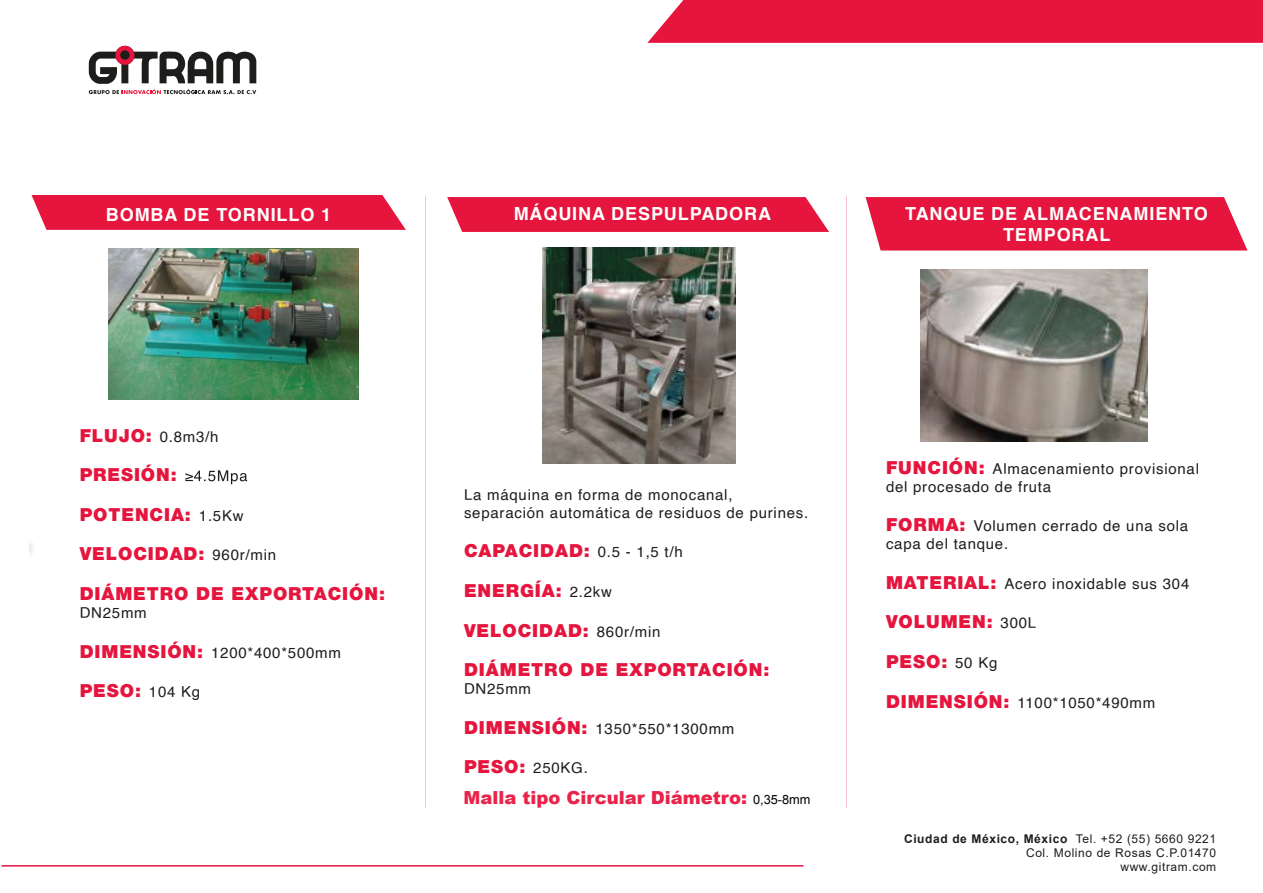
<style>
.page{position:relative;width:1263px;height:893px;background:#fff}
.page>*{position:absolute;margin:0;border:0;box-sizing:border-box;transform-origin:0 0}
.t1{font:900 18px/39.6px "Helvetica Neue";letter-spacing:.05em;color:#e5153d}
.t2{font:700 18px/21.6px "Helvetica";letter-spacing:.05em;color:#fff;text-align:center}
.t3{font:900 18px "Arial";color:#e9234a}
.t4{font:15px/18px "Helvetica";letter-spacing:.05em;color:#1d1d1b}
.t5{font:12px/14.4px "Arial";letter-spacing:.05em;color:#1d1d1b;text-align:right}
.s1{font-family:"Helvetica Neue";font-weight:900;font-size:18px;color:#e5153d}
.s2{font-family:"Helvetica";font-weight:400;font-size:15px;color:#1d1d1b}
.s3{font-weight:400;font-size:12.75px;color:#000001}
.s4{font-weight:700}
</style>
<div class="page">
<svg style="left:89px;top:46px;width:167px;height:48px"></svg>
<div style="left:115px;top:46px;width:19px;height:19px;background:#e5153d;border-radius:50%"></div>
<svg style="left:120px;top:50px;width:10px;height:10px"></svg>
<div style="left:647px;top:0;width:616px;height:43px;background:#e5153d"></div>
<svg style="left:32px;top:195px;width:374px;height:35px;background:#e62147"></svg>
<svg style="left:447px;top:197px;width:382px;height:35px;background:#e62147"></svg>
<hr style="left:2px;top:865px;width:801px;height:2px;background:#e5153d">
<svg style="left:185px;top:470px;width:62px;height:14px"></svg>
<svg style="left:866px;top:197px;width:381px;height:54px;background:#e62248"></svg>
<img style="left:108px;top:248px;width:250px;height:152px">
<img style="left:543px;top:248px;width:193px;height:215px">
<img style="left:920px;top:269px;width:228px;height:173px">
<p class="t2" style="left:106px;top:204px;width:227px">BOMBA DE TORNILLO 1</p>
<p class="t4" style="left:80px;top:428px;width:140px"><span class="s1">FLUJO:</span> 0.8m3/h</p>
<p class="t1" style="left:80px;top:455px;width:165px">PRESIÓN:<br>POTENCIA: <span class="s2">1.5Kw</span></p>
<p class="t1" style="left:80px;top:534px;width:198px">VELOCIDAD: <span class="s2">960r/min</span></p>
<p class="t1" style="left:80px;top:574px;width:307px">DIÁMETRO DE EXPORTACIÓN:</p>
<p class="t4" style="left:80px;top:604px;width:69px">DN25mm</p>
<p class="t4" style="left:80px;top:644px;width:263px"><span class="s1">DIMENSIÓN:</span> 1200*400*500mm</p>
<p class="t1" style="left:80px;top:671px;width:122px">PESO: <span class="s2">104 Kg</span></p>
<p class="t2" style="left:514px;top:203px;width:259px">MÁQUINA DESPULPADORA</p>
<p class="t2" style="left:905px;top:203px;width:304px">TANQUE DE ALMACENAMIENTO<br>TEMPORAL</p>
<p class="t4" style="left:464px;top:486px;width:346px">La máquina en forma de monocanal, separación automática de residuos de purines.</p>
<p class="t1" style="left:464px;top:531px;width:220px">CAPACIDAD: <span class="s2">0.5 - 1,5 t/h</span></p>
<p class="t1" style="left:464px;top:571px;width:149px">ENERGÍA: <span class="s2">2.2kw</span></p>
<p class="t1" style="left:464px;top:610px;width:307px">VELOCIDAD: <span class="s2">860r/min<br></span>DIÁMETRO DE EXPORTACIÓN:</p>
<p class="t4" style="left:464px;top:680px;width:69px">DN25mm</p>
<p class="t4" style="left:464px;top:720px;width:272px"><span class="s1">DIMENSIÓN:</span> 1350*550*1300mm</p>
<p class="t4" style="left:464px;top:760px;width:125px"><span class="s1">PESO:</span> 250KG.</p>
<p class="t3" style="left:463px;top:785px;width:348px">Malla tipo Circular Diámetro: <span class="s3">0,35-8mm</span></p>
<p class="t4" style="left:886px;top:460px;width:315px"><span class="s1">FUNCIÓN:</span> Almacenamiento provisional del procesado de fruta</p>
<p class="t4" style="left:886px;top:517px;width:304px"><span class="s1">FORMA:</span> Volumen cerrado de una sola capa del tanque.</p>
<p class="t4" style="left:886px;top:575px;width:305px"><span class="s1">MATERIAL:</span> Acero inoxidable sus 304</p>
<p class="t1" style="left:886px;top:602px;width:152px">VOLUMEN: <span class="s2">300L<br></span>PESO: <span class="s2">50 Kg</span></p>
<p class="t4" style="left:886px;top:694px;width:271px"><span class="s1">DIMENSIÓN:</span> 1100*1050*490mm</p>
<p class="t5" style="left:904px;top:831px;width:314px"><span class="s4">Ciudad de México, México</span> Tel. +52 (55) 5660 9221<br>Col. Molino de Rosas C.P.01470<br>www.gitram.com</p>
</div>
